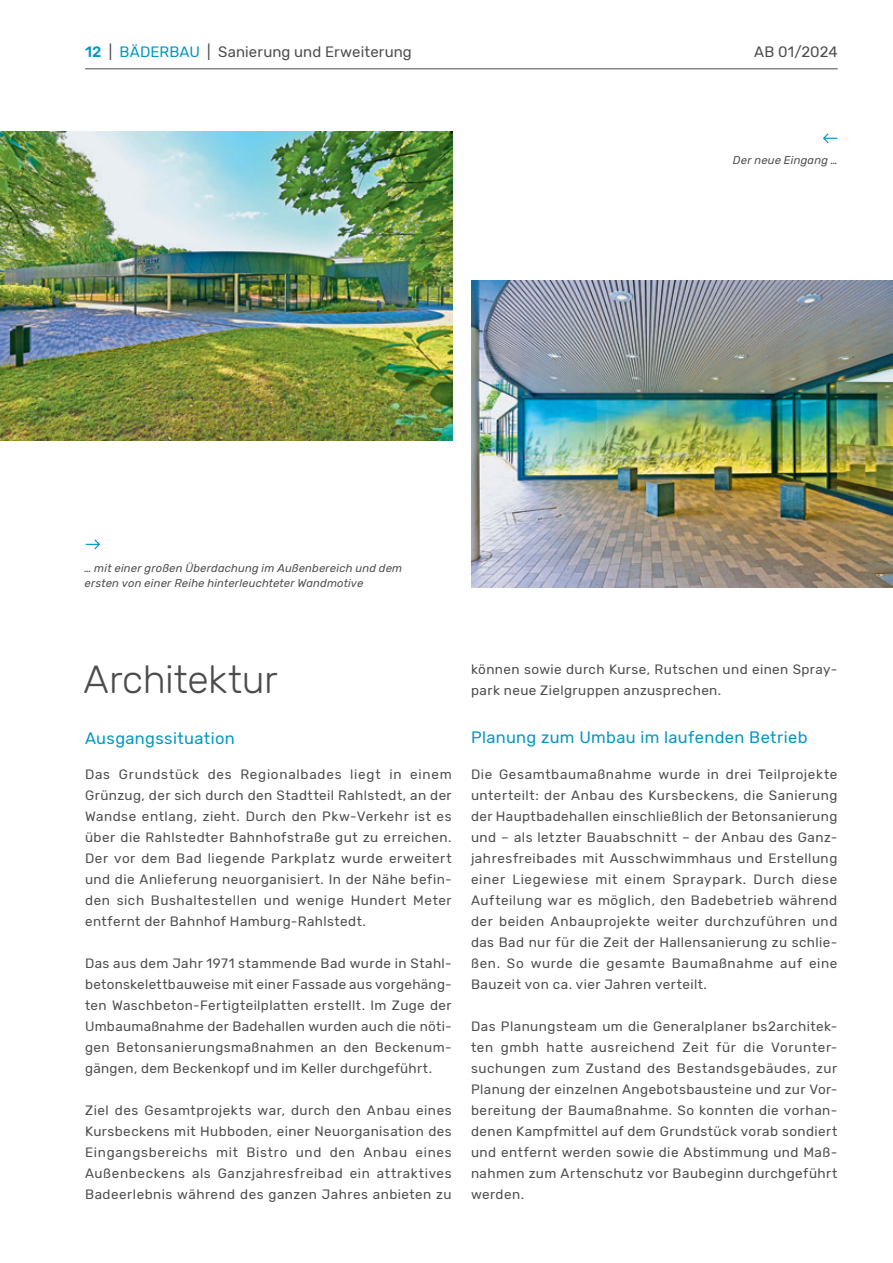
<style>
.page{position:relative;width:893px;height:1263px;background:#fff}
.page>*{position:absolute;margin:0;border:0;box-sizing:border-box;transform-origin:0 0}
.t1{font:300 39px "Rubik";letter-spacing:-.01em;color:#4b4c4d}
.t2{font:16.5px "Rubik";letter-spacing:.02em;color:#0197c2}
.t3{font:15px "Rubik";letter-spacing:.005em;color:#4b4c4d}
.t4{font:13.5px/21px "Rubik";letter-spacing:.03em;color:#4b4c4d;text-align:justify}
.t5{font:italic 11.25px/15px "Rubik";letter-spacing:.015em;color:#4b4c4d}
.s1{font-weight:500;color:#0197c2}
.s2{color:#0197c2}
</style>
<div class="page">
<hr style="left:85px;top:68px;width:753px;height:1px;background:#4b4c4d">
<svg style="left:86px;top:539px;width:14px;height:10px"></svg>
<svg style="left:823px;top:133px;width:14px;height:10px"></svg>
<img style="left:0;top:132px;width:452px;height:308px">
<img style="left:471px;top:281px;width:422px;height:306px">
<p class="t3" style="left:85px;top:43px;width:328px"><span class="s1">12</span> | <span class="s2">BÄDERBAU</span> | Sanierung und Erweiterung</p>
<p class="t3" style="left:754px;top:43px;width:85px">AB 01/2024</p>
<p class="t5" style="left:85px;top:561px;width:319px">… mit einer großen Überdachung im Außenbereich und dem ersten von einer Reihe hinterleuchteter Wandmotive</p>
<p class="t5" style="left:733px;top:153px;width:106px">Der neue Eingang …</p>
<h1 class="t1" style="left:84px;top:658px;width:196px">Architektur</h1>
<p class="t4" style="left:471px;top:659px;width:368px">können sowie durch Kurse, Rutschen und einen Spray&shy;park neue Zielgruppen anzusprechen.</p>
<p class="t2" style="left:471px;top:728px;width:338px">Planung zum Umbau im laufenden Betrieb</p>
<p class="t4" style="left:471px;top:764px;width:368px">Die Gesamtbaumaßnahme wurde in drei Teilprojekte unterteilt: der Anbau des Kursbeckens, die Sanierung der Hauptbadehallen einschließlich der Betonsanierung und – als letzter Bauabschnitt – der Anbau des Ganz&shy;jahresfreibades mit Ausschwimmhaus und Erstellung einer Liegewiese mit einem Spraypark. Durch diese Aufteilung war es möglich, den Badebetrieb während der beiden Anbauprojekte weiter durchzuführen und das Bad nur für die Zeit der Hallensanierung zu schlie&shy;ßen. So wurde die gesamte Baumaßnahme auf eine Bauzeit von ca. vier Jahren verteilt.</p>
<p class="t4" style="left:471px;top:1016px;width:368px">Das Planungsteam um die Generalplaner bs2architek&shy;ten gmbh hatte ausreichend Zeit für die Vorunter&shy;suchungen zum Zustand des Bestandsgebäudes, zur Planung der einzelnen Angebotsbausteine und zur Vor&shy;bereitung der Baumaßnahme. So konnten die vorhan&shy;denen Kampfmittel auf dem Grundstück vorab sondiert und entfernt werden sowie die Abstimmung und Maß&shy;nahmen zum Artenschutz vor Baubeginn durchgeführt werden.</p>
<p class="t2" style="left:85px;top:729px;width:151px">Ausgangssituation</p>
<p class="t4" style="left:85px;top:764px;width:368px">Das Grundstück des Regionalbades liegt in einem Grünzug, der sich durch den Stadtteil Rahlstedt, an der Wandse entlang, zieht. Durch den Pkw-Verkehr ist es über die Rahlstedter Bahnhofstraße gut zu erreichen.<br>Der vor dem Bad liegende Parkplatz wurde erweitert und die Anlieferung neuorganisiert. In der Nähe befin&shy;den sich Bushaltestellen und wenige Hundert Meter entfernt der Bahnhof Hamburg-Rahlstedt.</p>
<p class="t4" style="left:85px;top:953px;width:368px">Das aus dem Jahr 1971 stammende Bad wurde in Stahl&shy;betonskelettbauweise mit einer Fassade aus vorgehäng&shy;ten Waschbeton-Fertigteilplatten erstellt. Im Zuge der Umbaumaßnahme der Badehallen wurden auch die nöti&shy;gen Betonsanierungsmaßnahmen an den Beckenum&shy;gängen, dem Beckenkopf und im Keller durchgeführt.</p>
<p class="t4" style="left:85px;top:1100px;width:368px">Ziel des Gesamtprojekts war, durch den Anbau eines Kursbeckens mit Hubboden, einer Neuorganisation des Eingangsbereichs mit Bistro und den Anbau eines Außenbeckens als Ganzjahresfreibad ein attraktives Badeerlebnis während des ganzen Jahres anbieten zu</p>
</div>
